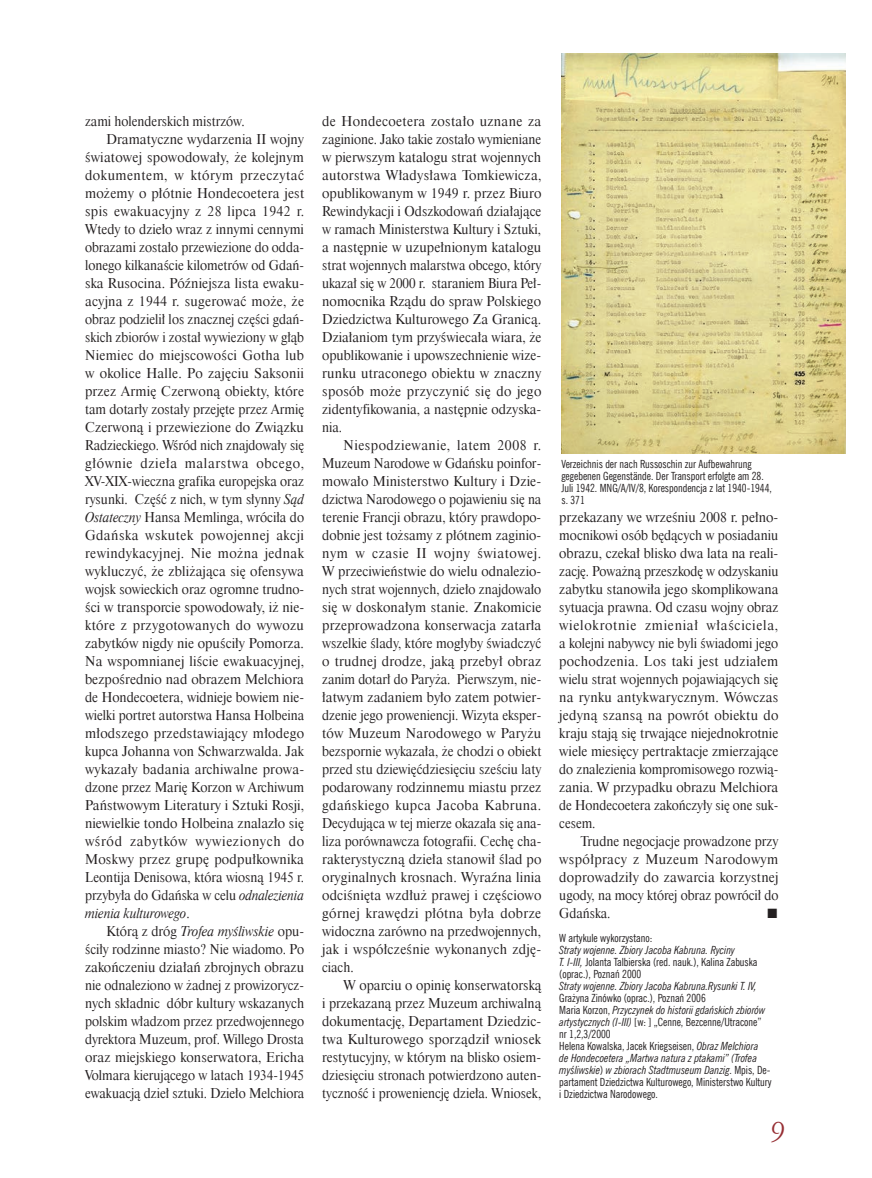
<style>
.page{position:relative;width:872px;height:1178px;background:#fff}
.page>*{position:absolute;margin:0;border:0;box-sizing:border-box;transform-origin:0 0}
.t1{font:italic 30px "Ameri Garmnd EU";color:#962e33}
.tekst_podstawowy{font:13.5px/18px "Dutch 801 Hd EU";color:#231f20;text-align:justify}
.tekst_podstawowy-2{font:13.5px "Dutch 801 Hd EU";color:#231f20;scale:.96 1}
.tekst_podstawowy-3{font:13.5px "Zapf Dingbats ITC";color:#231f20;scale:.96 1}
.podpis{font:11.25px/12px "News Goth Cn EU";color:#231f20}
.podpis-2{font:italic 11.25px/12px "News Goth Cn EU";color:#231f20}
.s1{font-style:italic}
.s2{font-style:normal}
</style>
<div class="page">
<img style="left:561px;top:54px;width:284px;height:399px">
<p class="tekst_podstawowy-2" style="left:85px;top:113px;width:168px">zami holenderskich mistrzów.</p>
<p class="tekst_podstawowy" style="left:85px;top:131px;width:221px;text-indent:21px">Dramatyczne wydarzenia II wojny światowej spowodowały, że kolejnym dokumentem, w którym przeczytać możemy o płótnie Hondecoetera jest spis ewakuacyjny z 28 lipca 1942 r.<br>Wtedy to dzieło wraz z innymi cennymi obrazami zostało przewiezione do odda&shy;lonego kilkanaście kilometrów od Gdań&shy;ska Rusocina. Późniejsza lista ewaku&shy;acyjna z 1944 r. sugerować może, że obraz podzielił los znacznej części gdań&shy;skich zbiorów i został wywieziony w głąb Niemiec do miejscowości Gotha lub w okolice Halle. Po zajęciu Saksonii przez Armię Czerwoną obiekty, które tam dotarły zostały przejęte przez Armię Czerwoną i przewiezione do Związku Radzieckiego. Wśród nich znajdowały się głównie dzieła malarstwa obcego, XV-XIX-wieczna grafika europejska oraz rysunki. Część z nich, w tym słynny <span class="s1">Sąd Ostateczny</span> Hansa Memlinga, wróciła do Gdańska wskutek powojennej akcji rewindykacyjnej. Nie można jednak wykluczyć, że zbliżająca się ofensywa wojsk sowieckich oraz ogromne trudno&shy;ści w transporcie spowodowały, iż nie&shy;które z przygotowanych do wywozu zabytków nigdy nie opuściły Pomorza.<br>Na wspomnianej liście ewakuacyjnej, bezpośrednio nad obrazem Melchiora de Hondecoetera, widnieje bowiem nie&shy;wielki portret autorstwa Hansa Holbeina młodszego przedstawiający młodego kupca Johanna von Schwarzwalda. Jak wykazały badania archiwalne prowa&shy;dzone przez Marię Korzon w Archiwum Państwowym Literatury i Sztuki Rosji, niewielkie tondo Holbeina znalazło się wśród zabytków wywiezionych do Moskwy przez grupę podpułkownika Leontija Denisowa, która wiosną 1945 r. przybyła do Gdańska w celu <span class="s1">odnalezienia mienia kulturowego</span>.</p>
<p class="tekst_podstawowy" style="left:85px;top:923px;width:221px;text-indent:21px">Którą z dróg <span class="s1">Trofea myśliwskie</span> opu&shy;ściły rodzinne miasto? Nie wiadomo. Po zakończeniu działań zbrojnych obrazu nie odnaleziono w żadnej z prowizorycz&shy;nych składnic dóbr kultury wskazanych polskim władzom przez przedwojennego dyrektora Muzeum, prof. Willego Drosta oraz miejskiego konserwatora, Ericha Volmara kierującego w latach 1934-1945 ewakuacją dzieł sztuki. Dzieło Melchiora</p>
<p class="tekst_podstawowy" style="left:322px;top:113px;width:221px">de Hondecoetera zostało uznane za zaginione. Jako takie zostało wymieniane w pierwszym katalogu strat wojennych autorstwa Władysława Tomkiewicza, opublikowanym w 1949 r. przez Biuro Rewindykacji i Odszkodowań działające w ramach Ministerstwa Kultury i Sztuki, a następnie w uzupełnionym katalogu strat wojennych malarstwa obcego, który ukazał się w 2000 r. staraniem Biura Peł&shy;nomocnika Rządu do spraw Polskiego Dziedzictwa Kulturowego Za Granicą.<br>Działaniom tym przyświecała wiara, że opublikowanie i upowszechnienie wize&shy;runku utraconego obiektu w znaczny sposób może przyczynić się do jego zidentyfikowania, a następnie odzyska&shy;nia.</p>
<p class="tekst_podstawowy" style="left:322px;top:437px;width:221px;text-indent:21px">Niespodziewanie, latem 2008 r.<br>Muzeum Narodowe w Gdańsku poinfor&shy;mowało Ministerstwo Kultury i Dzie&shy;dzictwa Narodowego o pojawieniu się na terenie Francji obrazu, który prawdopo&shy;dobnie jest tożsamy z płótnem zaginio&shy;nym w czasie II wojny światowej.<br>W przeciwieństwie do wielu odnalezio&shy;nych strat wojennych, dzieło znajdowało się w doskonałym stanie. Znakomicie przeprowadzona konserwacja zatarła wszelkie ślady, które mogłyby świadczyć o trudnej drodze, jaką przebył obraz zanim dotarł do Paryża. Pierwszym, nie&shy;łatwym zadaniem było zatem potwier&shy;dzenie jego proweniencji. Wizyta eksper&shy;tów Muzeum Narodowego w Paryżu bezspornie wykazała, że chodzi o obiekt przed stu dziewięćdziesięciu sześciu laty podarowany rodzinnemu miastu przez gdańskiego kupca Jacoba Kabruna.<br>Decydująca w tej mierze okazała się ana&shy;liza porównawcza fotografii. Cechę cha&shy;rakterystyczną dzieła stanowił ślad po oryginalnych krosnach. Wyraźna linia odciśnięta wzdłuż prawej i częściowo górnej krawędzi płótna była dobrze widoczna zarówno na przedwojennych, jak i współcześnie wykonanych zdję&shy;ciach.</p>
<p class="tekst_podstawowy" style="left:322px;top:977px;width:221px;text-indent:21px">W oparciu o opinię konserwatorską i przekazaną przez Muzeum archiwalną dokumentację, Departament Dziedzic&shy;twa Kulturowego sporządził wniosek restytucyjny, w którym na blisko osiem&shy;dziesięciu stronach potwierdzono auten&shy;tyczność i proweniencję dzieła. Wniosek,</p>
<p class="podpis" style="left:561px;top:458px;width:212px">Verzeichnis der nach Russoschin zur Aufbewahrung gegebenen Gegenstände. Der Transport erfolgte am 28.<br>Juli 1942. MNG/A/IV/8, Korespondencja z lat 1940-1944, s. 371</p>
<p class="tekst_podstawowy" style="left:559px;top:509px;width:221px">przekazany we wrześniu 2008 r. pełno&shy;mocnikowi osób będących w posiadaniu obrazu, czekał blisko dwa lata na reali&shy;zację. Poważną przeszkodę w odzyskaniu zabytku stanowiła jego skomplikowana sytuacja prawna. Od czasu wojny obraz wielokrotnie zmieniał właściciela, a kolejni nabywcy nie byli świadomi jego pochodzenia. Los taki jest udziałem wielu strat wojennych pojawiających się na rynku antykwarycznym. Wówczas jedyną szansą na powrót obiektu do kraju stają się trwające niejednokrotnie wiele miesięcy pertraktacje zmierzające do znalezienia kompromisowego rozwią&shy;zania. W przypadku obrazu Melchiora de Hondecoetera zakończyły się one suk&shy;cesem.</p>
<p class="tekst_podstawowy" style="left:559px;top:833px;width:221px;text-indent:21px">Trudne negocjacje prowadzone przy współpracy z Muzeum Narodowym doprowadziły do zawarcia korzystnej ugody, na mocy której obraz powrócił do Gdańska.</p>
<p class="tekst_podstawowy-3" style="left:767px;top:907px;width:12px">■</p>
<p class="podpis" style="left:559px;top:932px;width:95px">W artykule wykorzystano:</p>
<p class="podpis" style="left:559px;top:944px;width:200px"><span class="s1">Straty wojenne. Zbiory Jacoba Kabruna. Ryciny<br>T. I-III,</span> Jolanta Talbierska (red. nauk.), Kalina Zabuska (oprac.), Poznań 2000</p>
<p class="podpis-2" style="left:559px;top:980px;width:199px">Straty wojenne. Zbiory Jacoba Kabruna.Rysunki T. IV,<br><span class="s2">Grażyna Zinówko (oprac.), Poznań 2006</span></p>
<p class="podpis-2" style="left:559px;top:1004px;width:207px"><span class="s2">Maria Korzon,</span> Przyczynek do historii gdańskich zbiorów artystycznych (I-III) <span class="s2">[w: ] „Cenne, Bezcenne/Utracone” nr 1,2,3/2000</span></p>
<p class="podpis" style="left:559px;top:1040px;width:214px">Helena Kowalska, Jacek Kriegseisen, <span class="s1">Obraz Melchiora<br>de Hondecoetera „Martwa natura z ptakami” (Trofea myśliwskie</span>) <span class="s1">w zbiorach Stadtmuseum Danzig</span>. Mpis, De&shy;partament Dziedzictwa Kulturowego, Ministerstwo Kultury i Dziedzictwa Narodowego.</p>
<p class="t1" style="left:770px;top:1113px;width:16px">9</p>
</div>
